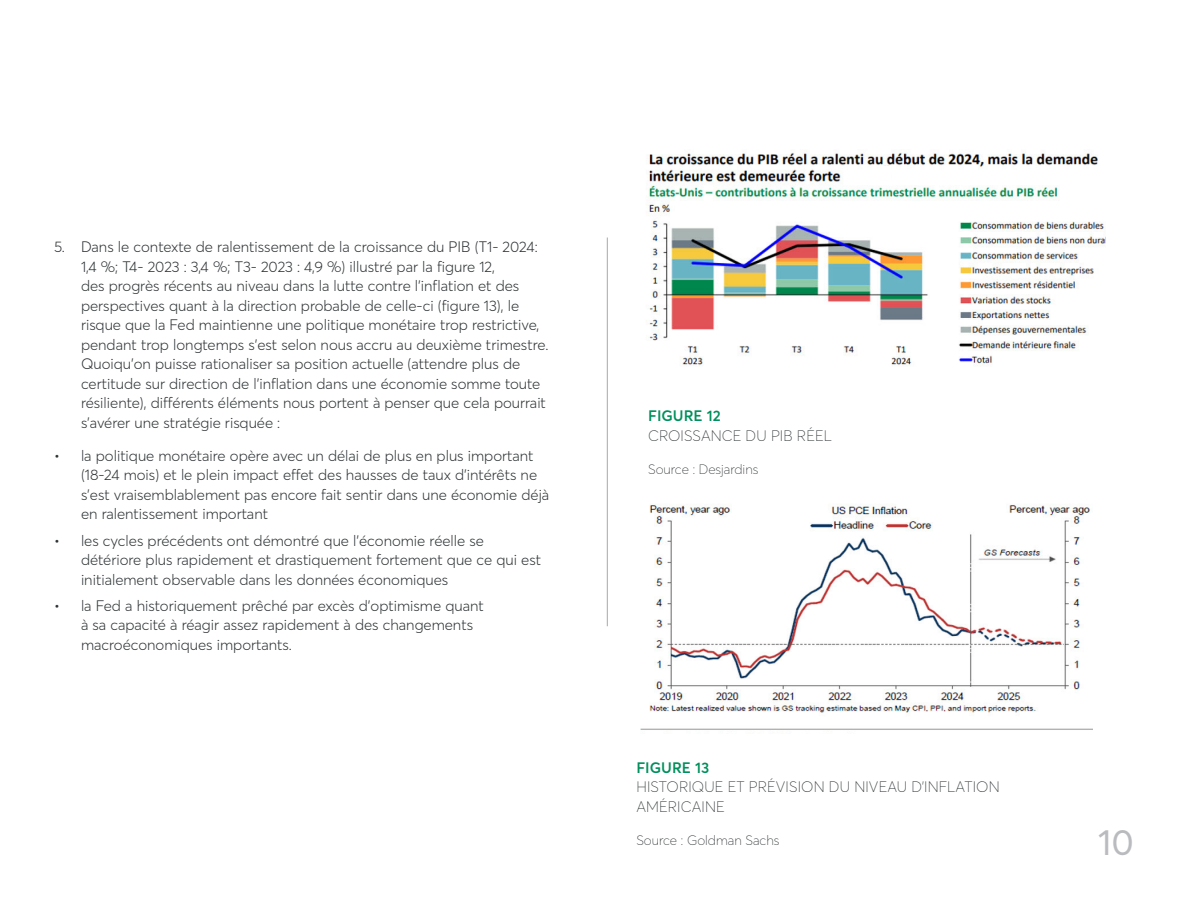
<style>
.page{position:relative;width:1188px;height:918px;background:#fff}
.page>*{position:absolute;margin:0;border:0;box-sizing:border-box;transform-origin:0 0}
.t1{font:36px "Desjardins Sans";color:#babbbe}
.t2{font:300 15px/19.5px "Desjardins Sans";color:#2d3234}
.t3{font:100 15px/19.5px "Desjardins Sans";letter-spacing:.01em;color:#2d3234}
.t4{font:100 13.5px "Desjardins Sans";color:#2d3234}
.s1{font-weight:600;color:#00905d}
</style>
<div class="page">
<hr style="left:607px;top:238px;width:1px;height:388px;background:#a8a9ad">
<img style="left:646px;top:150px;width:460px;height:216px">
<img style="left:640px;top:504px;width:452px;height:226px">
<div style="left:882px;top:166px;width:9px;height:14px;background:#fff"></div>
<p class="t2" style="left:81px;top:237px;width:469px;text-indent:-27px">5. Dans le contexte de ralentissement de la croissance du PIB (T1- 2024:<br>1,4 %; T4- 2023 : 3,4 %; T3- 2023 : 4,9 %) illustré par la figure 12,<br>des progrès récents au niveau dans la lutte contre l’inflation et des perspectives quant à la direction probable de celle-ci (figure 13), le risque que la Fed maintienne une politique monétaire trop restrictive, pendant trop longtemps s’est selon nous accru au deuxième trimestre.<br>Quoiqu’on puisse rationaliser sa position actuelle (attendre plus de certitude sur direction de l’inflation dans une économie somme toute résiliente), différents éléments nous portent à penser que cela pourrait s’avérer une stratégie risquée :</p>
<p class="t2" style="left:81px;top:446px;width:470px;text-indent:-27px">• la politique monétaire opère avec un délai de plus en plus important (18-24 mois) et le plein impact effet des hausses de taux d’intérêts ne s’est vraisemblablement pas encore fait sentir dans une économie déjà en ralentissement important</p>
<p class="t2" style="left:81px;top:531px;width:462px;text-indent:-27px">• les cycles précédents ont démontré que l’économie réelle se détériore plus rapidement et drastiquement fortement que ce qui est initialement observable dans les données économiques</p>
<p class="t2" style="left:81px;top:596px;width:404px;text-indent:-27px">• la Fed a historiquement prêché par excès d’optimisme quant à sa capacité à réagir assez rapidement à des changements macroéconomiques importants.</p>
<p class="t3" style="left:648px;top:406px;width:185px"><span class="s1">FIGURE 12<br></span>CROISSANCE DU PIB RÉEL</p>
<p class="t4" style="left:648px;top:461px;width:112px">Source : Desjardins</p>
<p class="t3" style="left:636px;top:758px;width:365px"><span class="s1">FIGURE 13<br></span>HISTORIQUE ET PRÉVISION DU NIVEAU D’INFLATION<br>AMÉRICAINE</p>
<p class="t4" style="left:636px;top:832px;width:145px">Source : Goldman Sachs</p>
<h1 class="t1" style="left:1098px;top:820px;width:37px">10</h1>
</div>
